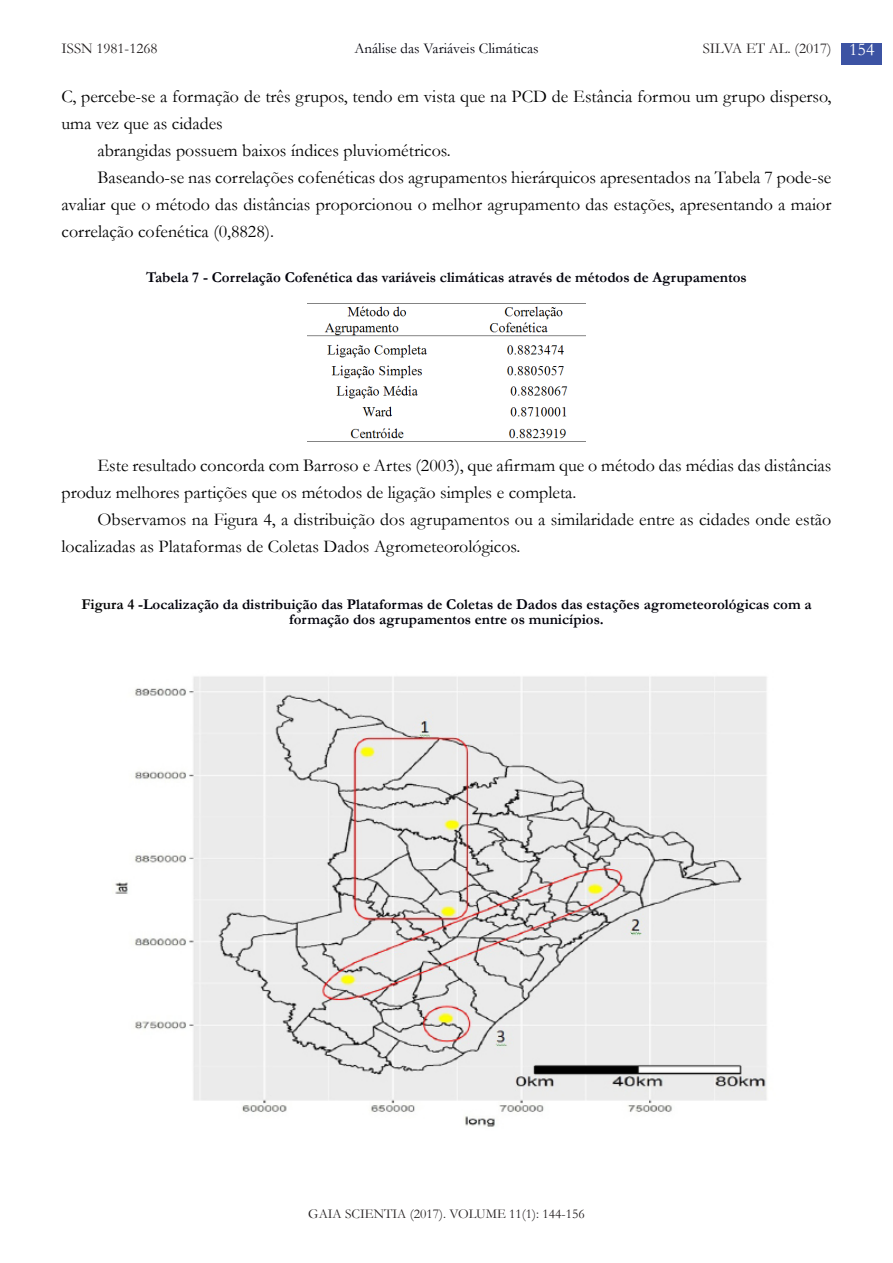
<style>
.page{position:relative;width:893px;height:1263px;background:#fff}
.page>*{position:absolute;margin:0;border:0;box-sizing:border-box;transform-origin:0 0}
.Body_text{font:18px/27px "Garamond";color:#000}
.Tabela{font:700 15px/15px "Garamond";color:#00000a;text-align:center}
.t1{font:15px "Garamond";color:#231f20}
.t2{font:15px "Garamond";color:#00000a}
.t3{font:13.5px "Garamond";color:#231f20}
.s1{font-size:18px;color:#fff}
.s2{color:#000}
</style>
<div class="page">
<div style="left:842px;top:44px;width:40px;height:21px;background:#3c53a3"></div>
<img style="left:308px;top:303px;width:277px;height:139px">
<img style="left:115px;top:676px;width:652px;height:451px">
<p class="t2" style="left:354px;top:40px;width:186px">Análise das Variáveis Climáticas</p>
<p class="Body_text" style="left:62px;top:82px;width:771px">C, percebe-se a formação de três grupos, tendo em vista que na PCD de Estância formou um grupo disperso, uma vez que as cidades</p>
<p class="Body_text" style="left:98px;top:136px;width:355px">abrangidas possuem baixos índices pluviométricos.</p>
<p class="Body_text" style="left:62px;top:163px;width:771px;text-align:justify;text-indent:36px">Baseando-se nas correlações cofenéticas dos agrupamentos hierárquicos apresentados na Tabela 7 pode-se avaliar que o método das distâncias proporcionou o melhor agrupamento das estações, apresentando a maior correlação cofenética (0,8828).</p>
<p class="Tabela" style="left:146px;top:269px;width:602px">Tabela 7 - Correlação Cofenética das variáveis climáticas através de métodos de Agrupamentos</p>
<p class="t1" style="left:62px;top:40px;width:97px">ISSN 1981-1268</p>
<p class="t1" style="left:703px;top:40px;width:173px">SILVA ET AL. (2017) <span class="s1">154</span></p>
<p class="Body_text" style="left:62px;top:451px;width:771px;text-indent:36px">Este resultado concorda com Barroso e Artes (2003), que afirmam que o método das médias das distâncias produz melhores partições que os métodos de ligação simples e completa.</p>
<p class="Body_text" style="left:62px;top:505px;width:771px;text-indent:36px">Observamos na Figura 4, a distribuição dos agrupamentos ou a similaridade entre as cidades onde estão localizadas as Plataformas de Coletas Dados Agrometeorológicos.</p>
<p class="Tabela" style="left:81px;top:596px;width:732px"><span class="s2">Figura 4 -</span>Localização da distribuição das Plataformas de Coletas de Dados das estações agrometeorológicas com a formação dos agrupamentos entre os municípios.</p>
<p class="t3" style="left:308px;top:1205px;width:278px">GAIA SCIENTIA (2017). VOLUME 11(1): 144-156</p>
</div>
